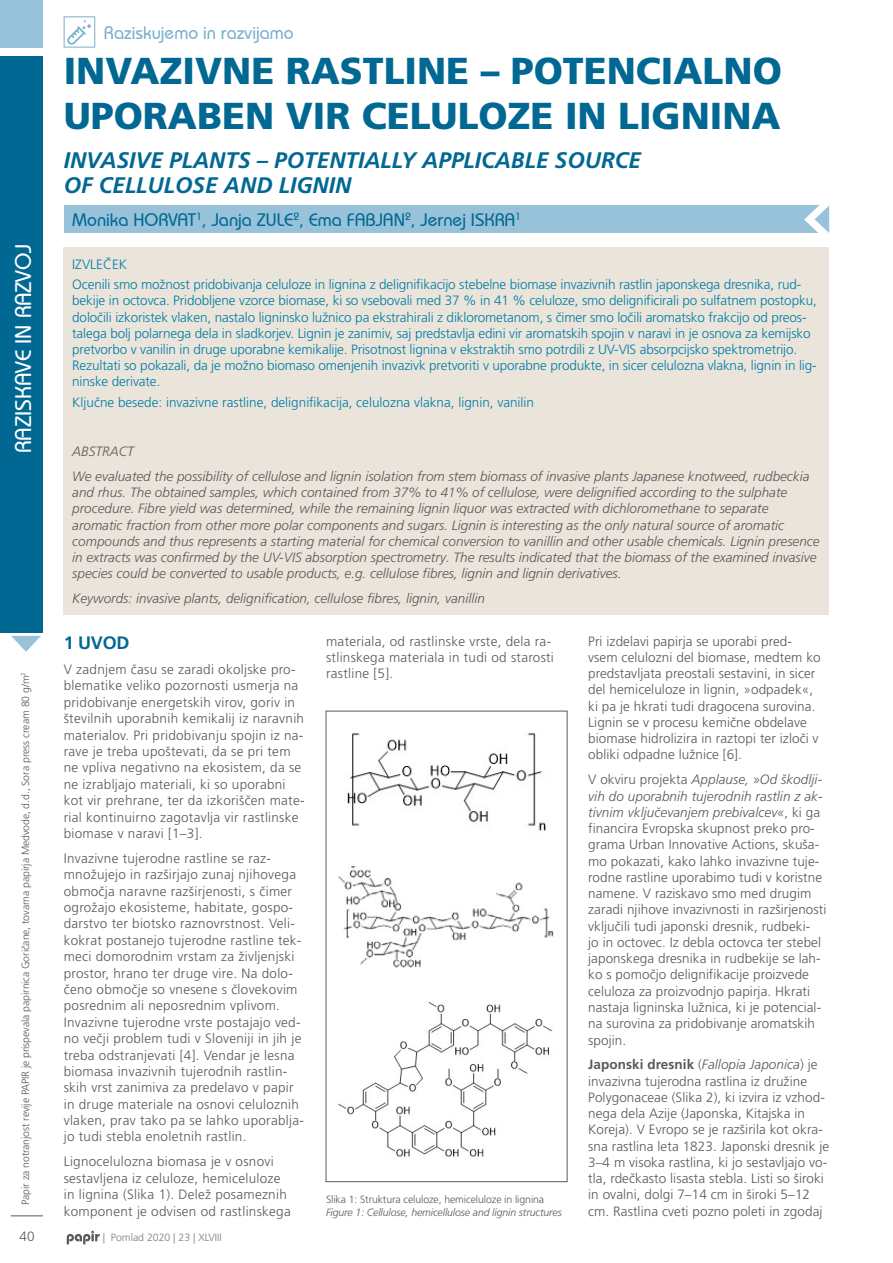
<style>
.page{position:relative;width:893px;height:1263px;background:#fff}
.page>*{position:absolute;margin:0;border:0;box-sizing:border-box;transform-origin:0 0}
.t1{font:900 37.5px/45px "Frutiger LT Pro";color:#006892}
.t2{font:italic 700 22.5px/25.5px "Frutiger LT Pro";color:#006892}
.t3{font:500 22.5px "Bauhaus IT Cby BT";color:#fff}
.t4{font:500 18px "Bauhaus IT Cby BT";color:#006892}
.t5{font:500 18px "Bauhaus IT Cby BT";color:#79b0cc}
.t6{font:700 18px "Frutiger LT Pro";color:#006892}
.t7{font:300 13.5px/16.2px "Frutiger LT Pro";letter-spacing:.02em;color:#58595b}
.t8{font:italic 300 13.5px/16.2px "Frutiger LT Pro";color:#58595b}
.t9{font:300 13.5px/16.2px "Frutiger LT Pro";letter-spacing:-.01em;color:#007da5}
.t10{font:300 10.5px "Frutiger LT Pro";letter-spacing:-.01em;color:#58595b}
.t11{font:italic 300 10.5px "Frutiger LT Pro";letter-spacing:-.01em;color:#58595b}
.t12{font:300 10.5px "Frutiger LT Pro";color:#797a7d}
.s1{font-style:italic}
.s2{font-weight:700}
</style>
<div class="page">
<div style="left:0;top:56px;width:43px;height:576px;background:#006892"></div>
<div style="left:0;top:0;width:43px;height:48px;background:#97c2d9"></div>
<hr style="left:11px;top:1215px;width:32px;height:1px;background:#58595b">
<svg style="left:64px;top:16px;width:31px;height:32px"></svg>
<svg style="left:67px;top:1231px;width:33px;height:13px"></svg>
<svg style="left:11px;top:636px;width:30px;height:16px"></svg>
<div style="left:64px;top:205px;width:755px;height:28px;background:#97c2d9"></div>
<svg style="left:804px;top:205px;width:25px;height:28px"></svg>
<div style="left:64px;top:247px;width:765px;height:367px;background:#eae4db"></div>
<img style="left:347px;top:733px;width:199px;height:98px">
<img style="left:338px;top:866px;width:216px;height:102px">
<img style="left:338px;top:1002px;width:214px;height:155px">
<h2 class="t3" style="left:10px;top:453px;width:211px;rotate:-90deg">RAZISKAVE IN RAZVOJ</h2>
<p class="t10" style="left:19px;top:1205px;width:534px;rotate:-90deg">Papir za notranjost revije PAPIR je prispevala papirnica Goričane, tovarna papirja Medvode, d.d., Sora press cream 80 g/m<sup>2</sup></p>
<p class="t7" style="left:19px;top:1228px;width:17px">40</p>
<h3 class="t5" style="left:104px;top:21px;width:191px">Raziskujemo in razvijamo</h3>
<h1 class="t1" style="left:64px;top:49px;width:720px">INVAZIVNE RASTLINE – POTENCIALNO<br>UPORABEN VIR CELULOZE IN LIGNINA</h1>
<h2 class="t2" style="left:64px;top:147px;width:579px">INVASIVE PLANTS – POTENTIALLY APPLICABLE SOURCE<br>OF CELLULOSE AND LIGNIN</h2>
<h3 class="t4" style="left:72px;top:209px;width:450px">Monika HORVAT<sup>1</sup>, Janja ZULE<sup>2</sup>, Ema FABJAN<sup>2</sup>, Jernej ISKRA<sup>1</sup></h3>
<p class="t9" style="left:72px;top:254px;width:730px;line-height:20.4px">IZVLEČEK<br>Ocenili smo možnost pridobivanja celuloze in lignina z delignifikacijo stebelne biomase invazivnih rastlin japonskega dresnika, rud-</p>
<p class="t9" style="left:72px;top:293px;width:746px">bekije in octovca. Pridobljene vzorce biomase, ki so vsebovali med 37 % in 41 % celuloze, smo delignificirali po sulfatnem postopku, določili izkoristek vlaken, nastalo ligninsko lužnico pa ekstrahirali z diklorometanom, s čimer smo ločili aromatsko frakcijo od preos&shy;talega bolj polarnega dela in sladkorjev. Lignin je zanimiv, saj predstavlja edini vir aromatskih spojin v naravi in je osnova za kemijsko pretvorbo v vanilin in druge uporabne kemikalije. Prisotnost lignina v ekstraktih smo potrdili z UV-VIS absorpcijsko spektrometrijo.<br>Rezultati so pokazali, da je možno biomaso omenjenih invazivk pretvoriti v uporabne produkte, in sicer celulozna vlakna, lignin in lig&shy;ninske derivate.</p>
<p class="t9" style="left:72px;top:394px;width:463px">Ključne besede: invazivne rastline, delignifikacija, celulozna vlakna, lignin, vanilin</p>
<p class="t8" style="left:72px;top:439px;width:739px;line-height:24.8px">ABSTRACT<br>We evaluated the possibility of cellulose and lignin isolation from stem biomass of invasive plants Japanese knotweed, rudbeckia</p>
<p class="t8" style="left:72px;top:484px;width:749px">and rhus. The obtained samples, which contained from 37% to 41% of cellulose, were delignified according to the sulphate procedure. Fibre yield was determined, while the remaining lignin liquor was extracted with dichloromethane to separate aromatic fraction from other more polar components and sugars. Lignin is interesting as the only natural source of aromatic compounds and thus represents a starting material for chemical conversion to vanillin and other usable chemicals. Lignin presence in extracts was confirmed by the UV-VIS absorption spectrometry. The results indicated that the biomass of the examined invasive species could be converted to usable products, e.g. cellulose fibres, lignin and lignin derivatives.</p>
<p class="t8" style="left:72px;top:590px;width:414px">Keywords: invasive plants, delignification, cellulose fibres, lignin, vanillin</p>
<h3 class="t6" style="left:64px;top:632px;width:67px">1 UVOD</h3>
<p class="t7" style="left:64px;top:661px;width:242px">V zadnjem času se zaradi okoljske pro&shy;blematike veliko pozornosti usmerja na pridobivanje energetskih virov, goriv in številnih uporabnih kemikalij iz naravnih materialov. Pri pridobivanju spojin iz na&shy;rave je treba upoštevati, da se pri tem ne vpliva negativno na ekosistem, da se ne izrabljajo materiali, ki so uporabni kot vir prehrane, ter da izkoriščen mate&shy;rial kontinuirno zagotavlja vir rastlinske biomase v naravi [1–3].</p>
<p class="t7" style="left:64px;top:850px;width:242px">Invazivne tujerodne rastline se raz&shy;množujejo in razširjajo zunaj njihovega območja naravne razširjenosti, s čimer ogrožajo ekosisteme, habitate, gospo&shy;darstvo ter biotsko raznovrstnost. Veli&shy;kokrat postanejo tujerodne rastline tek&shy;meci domorodnim vrstam za življenjski prostor, hrano ter druge vire. Na dolo&shy;čeno območje so vnesene s človekovim posrednim ali neposrednim vplivom.<br>Invazivne tujerodne vrste postajajo ved&shy;no večji problem tudi v Sloveniji in jih je treba odstranjevati [4]. Vendar je lesna biomasa invazivnih tujerodnih rastlin&shy;skih vrst zanimiva za predelavo v papir in druge materiale na osnovi celuloznih vlaken, prav tako pa se lahko uporablja&shy;jo tudi stebla enoletnih rastlin.</p>
<p class="t7" style="left:64px;top:1153px;width:229px">Lignocelulozna biomasa je v osnovi sestavljena iz celuloze, hemiceluloze in lignina (Slika 1). Delež posameznih komponent je odvisen od rastlinskega</p>
<p class="t12" style="left:103px;top:1231px;width:121px">| Pomlad 2020 | 23 | XLVIII</p>
<p class="t7" style="left:326px;top:633px;width:229px">materiala, od rastlinske vrste, dela ra&shy;stlinskega materiala in tudi od starosti rastline [5].</p>
<p class="t7" style="left:588px;top:633px;width:234px">Pri izdelavi papirja se uporabi pred&shy;vsem celulozni del biomase, medtem ko predstavljata preostali sestavini, in sicer del hemiceluloze in lignin, »odpadek«, ki pa je hkrati tudi dragocena surovina.<br>Lignin se v procesu kemične obdelave biomase hidrolizira in raztopi ter izloči v obliki odpadne lužnice [6].</p>
<p class="t7" style="left:588px;top:771px;width:240px">V okviru projekta <span class="s1">Applause, »Od škodlji&shy;vih do uporabnih tujerodnih rastlin z ak&shy;tivnim vključevanjem prebivalcev«</span>, ki ga financira Evropska skupnost preko pro&shy;grama Urban Innovative Actions, skuša&shy;mo pokazati, kako lahko invazivne tuje&shy;rodne rastline uporabimo tudi v koristne namene. V raziskavo smo med drugim zaradi njihove invazivnosti in razširjenosti vključili tudi japonski dresnik, rudbeki-<br>jo in octovec. Iz debla octovca ter stebel japonskega dresnika in rudbekije se lah&shy;ko s pomočjo delignifikacije proizvede celuloza za proizvodnjo papirja. Hkrati nastaja ligninska lužnica, ki je potencial&shy;na surovina za pridobivanje aromatskih spojin.</p>
<p class="t7" style="left:588px;top:1057px;width:242px"><span class="s2">Japonski dresnik</span> (<span class="s1">Fallopia Japonica</span>) je invazivna tujerodna rastlina iz družine Polygonaceae (Slika 2), ki izvira iz vzhod&shy;nega dela Azije (Japonska, Kitajska in Koreja). V Evropo se je razširila kot okra&shy;sna rastlina leta 1823. Japonski dresnik je 3–4 m visoka rastlina, ki jo sestavljajo vo&shy;tla, rdečkasto lisasta stebla. Listi so široki in ovalni, dolgi 7–14 cm in široki 5–12 cm. Rastlina cveti pozno poleti in zgodaj</p>
<p class="t10" style="left:326px;top:1193px;width:220px">Slika 1: Struktura celuloze, hemiceluloze in lignina</p>
<p class="t11" style="left:326px;top:1206px;width:237px">Figure 1: Cellulose, hemicellulose and lignin structures</p>
</div>
